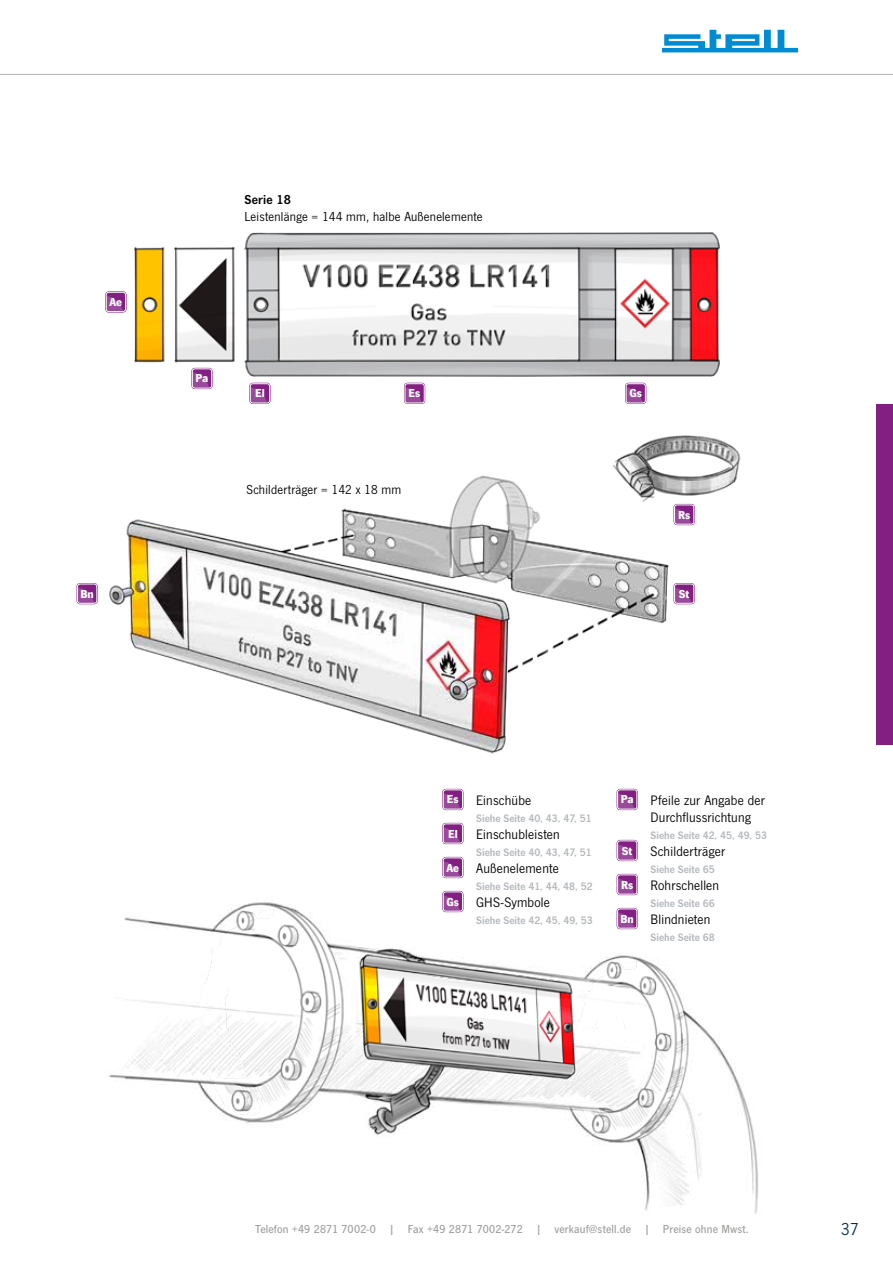
<style>
.page{position:relative;width:893px;height:1263px;background:#fff}
.page>*{position:absolute;margin:0;border:0;box-sizing:border-box;transform-origin:0 0}
.t1{font:18px "News Got";color:#002c47}
.t2{font:14.25px/17px "News Got";letter-spacing:.015em;color:#000}
.t3{font:13.5px "News Got";letter-spacing:.015em;color:#000}
.t4{font:13.5px "News Got Dem";letter-spacing:.015em;color:#000}
.t5{font:500 12px "News Got";letter-spacing:.015em;color:#9d9d9c}
.t6{font:700 12px "News Got";color:#fff}
.t7{font:11.25px "News Got Dem";color:#b5b9bc}
</style>
<div class="page">
<svg style="left:662px;top:30px;width:136px;height:22px"></svg>
<div style="left:442px;top:789px;width:21px;height:21px;background:#831f82;border-radius:4px"></div>
<svg style="left:443px;top:794px;width:17px;height:15px"></svg>
<div style="left:443px;top:789px;width:20px;height:20px;border:1px solid #fff;border-radius:3px"></div>
<div style="left:442px;top:823px;width:21px;height:21px;background:#831f82;border-radius:4px"></div>
<svg style="left:443px;top:828px;width:17px;height:15px"></svg>
<div style="left:443px;top:823px;width:20px;height:20px;border:1px solid #fff;border-radius:3px"></div>
<div style="left:442px;top:857px;width:21px;height:21px;background:#831f82;border-radius:4px"></div>
<svg style="left:443px;top:862px;width:17px;height:15px"></svg>
<div style="left:443px;top:857px;width:20px;height:20px;border:1px solid #fff;border-radius:3px"></div>
<div style="left:442px;top:891px;width:21px;height:21px;background:#831f82;border-radius:4px"></div>
<div style="left:443px;top:891px;width:20px;height:20px;border:1px solid #fff;border-radius:3px"></div>
<div style="left:617px;top:789px;width:21px;height:21px;background:#831f82;border-radius:4px"></div>
<svg style="left:617px;top:793px;width:17px;height:16px"></svg>
<div style="left:617px;top:789px;width:20px;height:20px;border:1px solid #fff;border-radius:3px"></div>
<div style="left:617px;top:840px;width:21px;height:21px;background:#831f82;border-radius:4px"></div>
<svg style="left:617px;top:845px;width:17px;height:15px"></svg>
<div style="left:617px;top:840px;width:20px;height:20px;border:1px solid #fff;border-radius:3px"></div>
<div style="left:617px;top:874px;width:21px;height:21px;background:#831f82;border-radius:4px"></div>
<svg style="left:617px;top:879px;width:17px;height:15px"></svg>
<div style="left:617px;top:874px;width:20px;height:20px;border:1px solid #fff;border-radius:3px"></div>
<img style="left:109px;top:897px;width:649px;height:317px">
<img style="left:124px;top:232px;width:596px;height:172px">
<img style="left:76px;top:435px;width:665px;height:319px">
<div style="left:249px;top:383px;width:22px;height:21px;background:#831f82;border-radius:4px"></div>
<svg style="left:250px;top:387px;width:17px;height:16px"></svg>
<div style="left:250px;top:383px;width:20px;height:20px;border:1px solid #fff;border-radius:3px"></div>
<div style="left:674px;top:504px;width:21px;height:21px;background:#831f82;border-radius:4px"></div>
<svg style="left:674px;top:509px;width:17px;height:15px"></svg>
<div style="left:674px;top:505px;width:20px;height:19px;border:1px solid #fff;border-radius:3px"></div>
<div style="left:674px;top:583px;width:21px;height:21px;background:#831f82;border-radius:4px"></div>
<svg style="left:676px;top:588px;width:15px;height:14px"></svg>
<div style="left:674px;top:584px;width:20px;height:20px;border:1px solid #fff;border-radius:3px"></div>
<div style="left:404px;top:383px;width:21px;height:21px;background:#831f82;border-radius:4px"></div>
<svg style="left:405px;top:388px;width:16px;height:15px"></svg>
<div style="left:405px;top:383px;width:20px;height:20px;border:1px solid #fff;border-radius:3px"></div>
<div style="left:625px;top:383px;width:21px;height:21px;background:#831f82;border-radius:4px"></div>
<svg style="left:626px;top:388px;width:16px;height:15px"></svg>
<div style="left:626px;top:383px;width:20px;height:20px;border:1px solid #fff;border-radius:3px"></div>
<div style="left:105px;top:291px;width:21px;height:22px;background:#831f82;border-radius:4px"></div>
<svg style="left:106px;top:296px;width:17px;height:16px"></svg>
<div style="left:106px;top:292px;width:20px;height:20px;border:1px solid #fff;border-radius:3px"></div>
<div style="left:77px;top:583px;width:21px;height:21px;background:#831f82;border-radius:4px"></div>
<svg style="left:79px;top:588px;width:15px;height:14px"></svg>
<div style="left:77px;top:584px;width:20px;height:20px;border:1px solid #fff;border-radius:3px"></div>
<div style="left:191px;top:368px;width:22px;height:21px;background:#831f82;border-radius:4px"></div>
<svg style="left:192px;top:373px;width:17px;height:15px"></svg>
<div style="left:192px;top:368px;width:20px;height:20px;border:1px solid #fff;border-radius:3px"></div>
<hr style="left:0;top:74px;width:893px;height:1px;background:#b3b2b2">
<div style="left:876px;top:404px;width:17px;height:340px;background:#831f82"></div>
<p class="t6" style="left:109px;top:295px;width:14px">Ae</p>
<p class="t6" style="left:80px;top:586px;width:15px">Bn</p>
<p class="t4" style="left:244px;top:192px;width:48px">Serie 18</p>
<p class="t3" style="left:244px;top:209px;width:240px">Leistenlänge = 144 mm, halbe Außenelemente</p>
<p class="t6" style="left:195px;top:371px;width:14px">Pa</p>
<p class="t6" style="left:255px;top:386px;width:11px">El</p>
<p class="t6" style="left:409px;top:386px;width:13px">Es</p>
<p class="t6" style="left:629px;top:386px;width:14px">Gs</p>
<p class="t3" style="left:247px;top:482px;width:156px">Schilderträger = 142 x 18 mm</p>
<p class="t6" style="left:678px;top:507px;width:14px">Rs</p>
<p class="t6" style="left:679px;top:586px;width:12px">St</p>
<p class="t6" style="left:447px;top:792px;width:13px">Es</p>
<p class="t6" style="left:448px;top:826px;width:11px">El</p>
<p class="t6" style="left:446px;top:860px;width:14px">Ae</p>
<p class="t6" style="left:446px;top:894px;width:14px">Gs</p>
<p class="t2" style="left:476px;top:792px;width:57px">Einschübe</p>
<p class="t7" style="left:476px;top:811px;width:117px">Siehe Seite 40, 43, 47, 51</p>
<p class="t2" style="left:476px;top:826px;width:85px">Einschubleisten</p>
<p class="t7" style="left:476px;top:845px;width:117px">Siehe Seite 40, 43, 47, 51</p>
<p class="t2" style="left:476px;top:860px;width:84px">Außenelemente</p>
<p class="t7" style="left:476px;top:879px;width:118px">Siehe Seite 41, 44, 48, 52</p>
<p class="t2" style="left:476px;top:894px;width:75px">GHS-Symbole</p>
<p class="t7" style="left:476px;top:913px;width:118px">Siehe Seite 42, 45, 49, 53</p>
<p class="t6" style="left:621px;top:792px;width:14px">Pa</p>
<p class="t6" style="left:622px;top:843px;width:12px">St</p>
<p class="t6" style="left:621px;top:877px;width:14px">Rs</p>
<p class="t6" style="left:620px;top:911px;width:15px">Bn</p>
<p class="t2" style="left:651px;top:792px;width:116px">Pfeile zur Angabe der<br>Durchflussrichtung</p>
<p class="t7" style="left:651px;top:828px;width:118px">Siehe Seite 42, 45, 49, 53</p>
<p class="t2" style="left:651px;top:843px;width:76px">Schilderträger</p>
<p class="t7" style="left:651px;top:862px;width:66px">Siehe Seite 65</p>
<p class="t2" style="left:651px;top:877px;width:70px">Rohrschellen</p>
<p class="t7" style="left:651px;top:896px;width:66px">Siehe Seite 66</p>
<p class="t2" style="left:651px;top:911px;width:61px">Blindnieten</p>
<p class="t7" style="left:651px;top:930px;width:66px">Siehe Seite 68</p>
<p class="t5" style="left:255px;top:1222px;width:495px">Telefon +49 2871 7002-0 | Fax +49 2871 7002-272 | verkauf@stell.de | Preise ohne Mwst.</p>
<h1 class="t1" style="left:841px;top:1219px;width:20px">37</h1>
</div>
